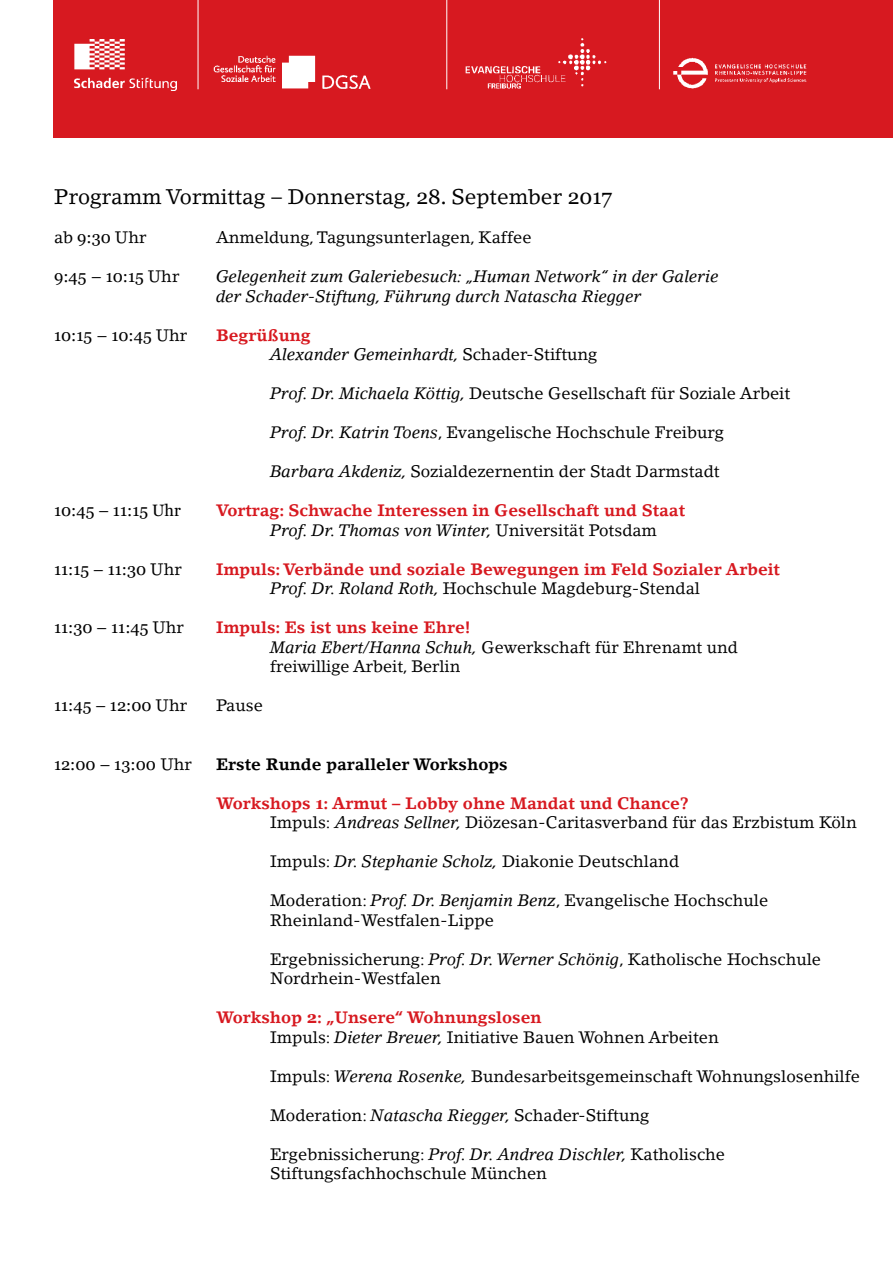
<style>
.page{position:relative;width:893px;height:1263px;background:#fff}
.page>*{position:absolute;margin:0;border:0;box-sizing:border-box;transform-origin:0 0}
.t1{font:21px "Lino Letter Std";color:#000}
.t2{font:16.5px/19.5px "Lino Letter Std";color:#000}
.t3{font:700 16.5px/19.5px "Lino Letter Std";color:#d71920}
.t4{font:italic 16.5px/19.5px "Lino Letter Std";color:#000}
.t5{font:16.5px "Georgia";color:#000}
.t6{font:700 16.5px "Lino Letter Std";color:#000}
.s1{font-family:"Georgia"}
.s2{font-family:"Lino Letter Std"}
.s3{font-weight:700;font-style:normal;color:#d71920}
.s4{font-style:normal}
.s5{font-style:italic}
.s6{font-weight:400;font-style:italic;color:#000}
.s7{font-weight:400;color:#000}
.s8{font-weight:700;color:#d71920}
.s9{font-family:"Georgia";font-weight:700;color:#d71920}
</style>
<div class="page">
<div style="left:54px;top:0;width:839px;height:138px;background:#d71920"></div>
<img style="left:74px;top:39px;width:102px;height:51px">
<hr style="left:198px;top:0;width:1px;height:89px;background:#fff">
<img style="left:213px;top:55px;width:158px;height:34px">
<img style="left:465px;top:38px;width:142px;height:51px">
<img style="left:673px;top:57px;width:134px;height:32px">
<hr style="left:446px;top:0;width:1px;height:89px;background:#fff">
<hr style="left:659px;top:0;width:1px;height:89px;background:#fff">
<p class="t1" style="left:54px;top:184px;width:559px">Programm Vormittag – Donnerstag, <span class="s1">28.</span> September <span class="s1">2017</span></p>
<p class="t2" style="left:54px;top:227px;width:94px">ab <span class="s1">9:30</span> Uhr</p>
<p class="t2" style="left:216px;top:227px;width:317px">Anmeldung, Tagungsunterlagen, Kaffee</p>
<p class="t5" style="left:54px;top:266px;width:127px">9:45 – 10:15 <span class="s2">Uhr</span></p>
<p class="t4" style="left:216px;top:266px;width:504px">Gelegenheit zum Galeriebesuch: „Human Network“ in der Galerie der Schader-Stiftung, Führung durch Natascha Riegger</p>
<p class="t5" style="left:54px;top:325px;width:135px">10:15 – 10:45 <span class="s2">Uhr</span></p>
<p class="t4" style="left:270px;top:325px;width:329px;text-indent:-54px"><span class="s3">Begrüßung<br></span>Alexander Gemeinhardt, <span class="s4">Schader-Stiftung</span></p>
<p class="t2" style="left:270px;top:383px;width:522px"><span class="s5">Prof. Dr. Michaela Köttig,</span> Deutsche Gesellschaft für Soziale Arbeit</p>
<p class="t2" style="left:270px;top:422px;width:455px"><span class="s5">Prof. Dr. Katrin Toens</span>, Evangelische Hochschule Freiburg</p>
<p class="t2" style="left:270px;top:461px;width:451px"><span class="s5">Barbara Akdeniz,</span> Sozialdezernentin der Stadt Darmstadt</p>
<p class="t5" style="left:54px;top:500px;width:128px">10:45 – 11:15 Uhr</p>
<p class="t3" style="left:270px;top:501px;width:417px;text-indent:-54px">Vortrag: Schwache Interessen in Gesellschaft und Staat<br><span class="s6">Prof. Dr. Thomas von Winter,</span> <span class="s7">Universität Potsdam</span></p>
<p class="t5" style="left:54px;top:559px;width:129px">11:15 – 11:30 <span class="s2">Uhr</span></p>
<p class="t3" style="left:270px;top:559px;width:511px;text-indent:-54px">Impuls: Verbände und soziale Bewegungen im Feld Sozialer Arbeit<br><span class="s6">Prof. Dr. Roland Roth,</span> <span class="s7">Hochschule Magdeburg-Stendal</span></p>
<p class="t5" style="left:54px;top:617px;width:131px">11:30 – 11:45 <span class="s2">Uhr</span></p>
<p class="t2" style="left:270px;top:618px;width:469px;text-indent:-54px"><span class="s8">Impuls: Es ist uns keine Ehre!<br></span><span class="s5">Maria Ebert/Hanna Schuh,</span> Gewerkschaft für Ehrenamt und freiwillige Arbeit, Berlin</p>
<p class="t5" style="left:54px;top:695px;width:135px">11:45 – 12:00 <span class="s2">Uhr</span></p>
<p class="t2" style="left:216px;top:695px;width:48px">Pause</p>
<p class="t5" style="left:54px;top:754px;width:139px">12:00 – 13:00 <span class="s2">Uhr</span></p>
<p class="t6" style="left:216px;top:754px;width:293px">Erste Runde paralleler Workshops</p>
<p class="t2" style="left:270px;top:793px;width:588px;text-indent:-54px"><span class="s8">Workshops</span> <span class="s9">1</span><span class="s8">: Armut – Lobby ohne Mandat und Chance?<br></span>Impuls: <span class="s5">Andreas Sellner,</span> Diözesan-Caritasverband für das Erzbistum Köln</p>
<p class="t2" style="left:270px;top:851px;width:411px">Impuls: <span class="s5">Dr. Stephanie Scholz,</span> Diakonie Deutschland</p>
<p class="t2" style="left:270px;top:890px;width:500px">Moderation: <span class="s5">Prof. Dr. Benjamin Benz</span>, Evangelische Hochschule<br>Rheinland-Westfalen-Lippe</p>
<p class="t2" style="left:270px;top:949px;width:553px">Ergebnissicherung: <span class="s5">Prof. Dr. Werner Schönig</span>, Katholische Hochschule<br>Nordrhein-Westfalen</p>
<p class="t2" style="left:270px;top:1007px;width:450px;text-indent:-54px"><span class="s8">Workshop</span> <span class="s9">2</span><span class="s8">: „Unsere“ Wohnungslosen<br></span>Impuls: <span class="s5">Dieter Breuer,</span> Initiative Bauen Wohnen Arbeiten</p>
<p class="t2" style="left:270px;top:1066px;width:591px">Impuls: <span class="s5">Werena Rosenke,</span> Bundesarbeitsgemeinschaft Wohnungslosenhilfe</p>
<p class="t2" style="left:270px;top:1105px;width:381px">Moderation: <span class="s5">Natascha Riegger,</span> Schader-Stiftung</p>
<p class="t2" style="left:270px;top:1144px;width:457px">Ergebnissicherung: <span class="s5">Prof. Dr. Andrea Dischler,</span> Katholische<br>Stiftungsfachhochschule München</p>
</div>
